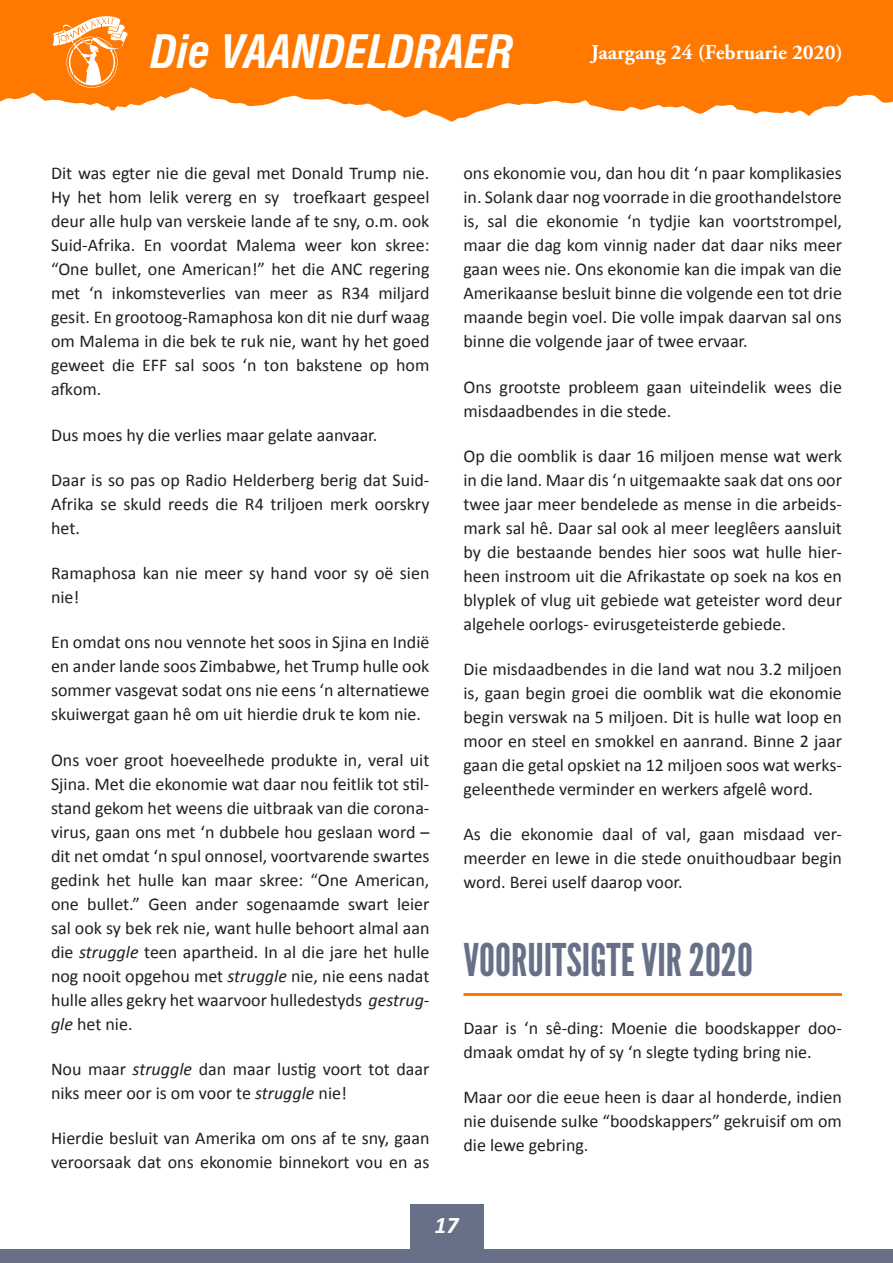
<style>
.page{position:relative;width:893px;height:1263px;background:#fff}
.page>*{position:absolute;margin:0;border:0;box-sizing:border-box;transform-origin:0 0}
.Heading{font:45px "League Gothic";color:#677087}
.t1{font:italic 700 condensed 45px "Swiss 721 BT";color:#fff}
.t2{font:italic 700 24px "Calibri";color:#fff}
.t3{font:700 21px "Adobe Garamond Pro";color:#fff}
.body{font:18px/24px "Calibri";color:#231f20;text-align:justify}
.s1{font-style:italic}
</style>
<div class="page">
<div style="left:410px;top:1204px;width:73px;height:46px;background:#677087"></div>
<hr style="left:463px;top:993px;width:379px;height:3px;background:#ff7800">
<div style="left:0;top:0;width:893px;height:124px;background:#ff7800"></div>
<div style="left:0;top:1250px;width:893px;height:13px;background:#677087"></div>
<svg style="left:0;top:16px;width:893px;height:108px"></svg>
<h1 class="t1" style="left:151px;top:25px;width:364px">Die VAANDELDRAER</h1>
<p class="t3" style="left:591px;top:40px;width:253px">Jaargang 24 (Februarie 2020)</p>
<p class="body" style="left:51px;top:161px;width:380px">Dit was egter nie die geval met Donald Trump nie.<br>Hy het hom lelik vererg en sy troefkaart gespeel deur alle hulp van verskeie lande af te sny, o.m. ook Suid-Afrika. En voordat Malema weer kon skree: “One bullet, one American!” het die ANC regering met ‘n inkomsteverlies van meer as R34 miljard gesit. En grootoog-Ramaphosa kon dit nie durf waag om Malema in die bek te ruk nie, want hy het goed geweet die EFF sal soos ‘n ton bakstene op hom afkom.</p>
<p class="body" style="left:51px;top:423px;width:328px">Dus moes hy die verlies maar gelate aanvaar.</p>
<p class="body" style="left:51px;top:468px;width:380px">Daar is so pas op Radio Helderberg berig dat Suid-Afrika se skuld reeds die R4 triljoen merk oorskry het.</p>
<p class="body" style="left:51px;top:561px;width:380px">Ramaphosa kan nie meer sy hand voor sy oë sien nie!</p>
<p class="body" style="left:51px;top:630px;width:380px">En omdat ons nou vennote het soos in Sjina en Indië en ander lande soos Zimbabwe, het Trump hulle ook sommer vasgevat sodat ons nie eens ‘n alternatiewe skuiwergat gaan hê om uit hierdie druk te kom nie.</p>
<p class="body" style="left:51px;top:748px;width:380px">Ons voer groot hoeveelhede produkte in, veral uit Sjina. Met die ekonomie wat daar nou feitlik tot stil&shy;stand gekom het weens die uitbraak van die corona&shy;virus, gaan ons met ‘n dubbele hou geslaan word – dit net omdat ‘n spul onnosel, voortvarende swartes gedink het hulle kan maar skree: “One American, one bullet.” Geen ander sogenaamde swart leier sal ook sy bek rek nie, want hulle behoort almal aan die <span class="s1">struggle</span> teen apartheid. In al die jare het hulle nog nooit opgehou met <span class="s1">struggle</span> nie, nie eens nadat hulle alles gekry het waarvoor hulledestyds <span class="s1">gestrug&shy;gle</span> het nie.</p>
<p class="body" style="left:51px;top:1057px;width:380px">Nou maar <span class="s1">struggle</span> dan maar lustig voort tot daar niks meer oor is om voor te <span class="s1">struggle</span> nie!</p>
<p class="body" style="left:51px;top:1126px;width:380px">Hierdie besluit van Amerika om ons af te sny, gaan veroorsaak dat ons ekonomie binnekort vou en as</p>
<p class="body" style="left:463px;top:161px;width:380px">ons ekonomie vou, dan hou dit ‘n paar komplikasies in. Solank daar nog voorrade in die groothandelstore is, sal die ekonomie ‘n tydjie kan voortstrompel, maar die dag kom vinnig nader dat daar niks meer gaan wees nie. Ons ekonomie kan die impak van die Amerikaanse besluit binne die volgende een tot drie maande begin voel. Die volle impak daarvan sal ons binne die volgende jaar of twee ervaar.</p>
<p class="body" style="left:463px;top:375px;width:380px">Ons grootste probleem gaan uiteindelik wees die misdaadbendes in die stede.</p>
<p class="body" style="left:463px;top:444px;width:380px">Op die oomblik is daar 16 miljoen mense wat werk in die land. Maar dis ‘n uitgemaakte saak dat ons oor twee jaar meer bendelede as mense in die arbeids&shy;mark sal hê. Daar sal ook al meer leeglêers aansluit by die bestaande bendes hier soos wat hulle hier&shy;heen instroom uit die Afrikastate op soek na kos en blyplek of vlug uit gebiede wat geteister word deur algehele oorlogs- evirusgeteisterde gebiede.</p>
<p class="body" style="left:463px;top:657px;width:380px">Die misdaadbendes in die land wat nou 3.2 miljoen is, gaan begin groei die oomblik wat die ekonomie begin verswak na 5 miljoen. Dit is hulle wat loop en moor en steel en smokkel en aanrand. Binne 2 jaar gaan die getal opskiet na 12 miljoen soos wat werks&shy;geleenthede verminder en werkers afgelê word.</p>
<p class="body" style="left:463px;top:822px;width:380px">As die ekonomie daal of val, gaan misdaad ver&shy;meerder en lewe in die stede onuithoudbaar begin word. Berei uself daarop voor.</p>
<p class="Heading" style="left:463px;top:933px;width:291px">VOORUITSIGTE VIR 2020</p>
<p class="body" style="left:463px;top:1016px;width:380px">Daar is ‘n sê-ding: Moenie die boodskapper doo&shy;dmaak omdat hy of sy ‘n slegte tyding bring nie.</p>
<p class="body" style="left:463px;top:1085px;width:380px">Maar oor die eeue heen is daar al honderde, indien nie duisende sulke “boodskappers” gekruisif om om die lewe gebring.</p>
<h2 class="t2" style="left:434px;top:1210px;width:26px">17</h2>
</div>
